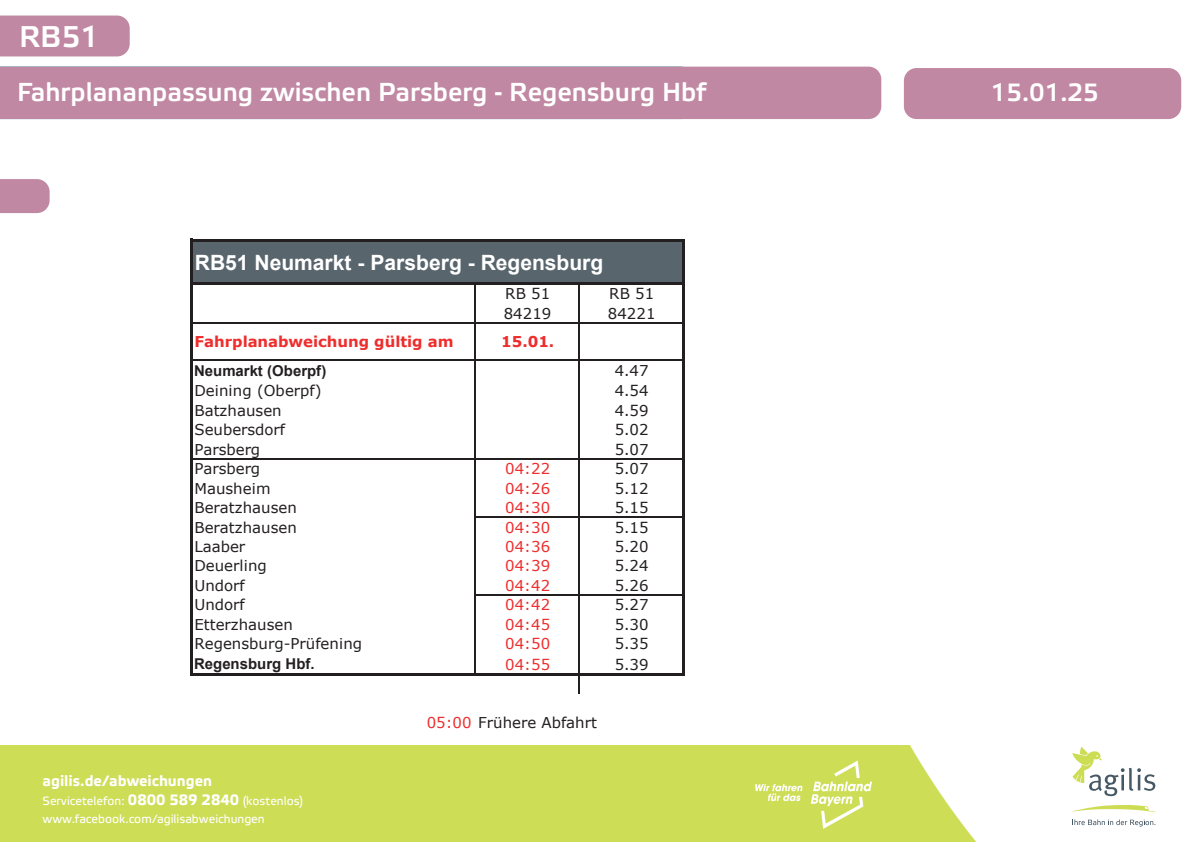
<style>
.page{position:relative;width:1191px;height:842px;background:#fff}
.page>*{position:absolute;margin:0;border:0;box-sizing:border-box;transform-origin:0 0}
.Fahrplan_Zeit_Monosp{font:500 30px "Etelka";color:#fff}
.Fahrplan_Zeit_Monosp-2{font:500 26px "Etelka";color:#fff}
.Fahrplan_Zeit_Monosp-3{font:500 25px "Etelka";color:#fff}
.t1{font:700 21.1px "Arial";color:#fff}
.t2{font:700 15px "Etelka Text";color:#fff}
.t3{font:14.9px "Verdana";letter-spacing:.005em;color:#231f20}
.t4{font:14.9px "Verdana";letter-spacing:.005em;color:#ee2d2d}
.t5{font:700 14.9px "Verdana";color:#ee2d2d}
.t6{font:700 14.9px "Arial";color:#231f20}
.t7{font:12px/18px "Etelka Text";color:#fff}
.s1{font-weight:700;font-size:15px}
.s2{color:#ee2d2d}
</style>
<div class="page">
<div style="left:904px;top:68px;width:277px;height:51px;background:#c188a3;border-radius:13px"></div>
<div style="left:0;top:179px;width:50px;height:34px;background:#c188a3"></div>
<div style="left:0;top:67px;width:881px;height:52px;background:#c188a3"></div>
<img style="left:0;top:745px;width:1156px;height:97px">
<img style="left:746px;top:747px;width:135px;height:95px">
<svg style="left:1072px;top:819px;width:83px;height:7px"></svg>
<svg style="left:1072px;top:747px;width:83px;height:49px"></svg>
<svg style="left:1072px;top:805px;width:83px;height:7px"></svg>
<div style="left:0;top:16px;width:130px;height:40px;background:#c188a3"></div>
<div style="left:192px;top:241px;width:491px;height:43px;background:#58656d"></div>
<hr style="left:190px;top:239px;width:3px;height:43px;background:#231f20">
<hr style="left:474px;top:285px;width:2px;height:37px;background:#231f20">
<hr style="left:578px;top:285px;width:2px;height:37px;background:#231f20">
<hr style="left:474px;top:323px;width:2px;height:37px;background:#231f20">
<hr style="left:578px;top:323px;width:2px;height:37px;background:#231f20">
<hr style="left:474px;top:361px;width:2px;height:97px;background:#231f20">
<hr style="left:474px;top:459px;width:2px;height:57px;background:#231f20">
<hr style="left:474px;top:518px;width:2px;height:76px;background:#231f20">
<hr style="left:578px;top:361px;width:2px;height:312px;background:#231f20">
<hr style="left:190px;top:285px;width:3px;height:391px;background:#231f20">
<hr style="left:681px;top:242px;width:3px;height:434px;background:#231f20">
<hr style="left:474px;top:595px;width:2px;height:78px;background:#231f20">
<svg style="left:578px;top:676px;width:2px;height:18px"></svg>
<hr style="left:193px;top:239px;width:491px;height:3px;background:#231f20">
<hr style="left:190px;top:282px;width:491px;height:3px;background:#231f20">
<hr style="left:193px;top:322px;width:488px;height:1px;background:#231f20">
<hr style="left:193px;top:360px;width:488px;height:1px;background:#231f20">
<hr style="left:193px;top:458px;width:488px;height:1px;background:#231f20">
<hr style="left:474px;top:516px;width:207px;height:2px;background:#231f20">
<hr style="left:474px;top:594px;width:207px;height:1px;background:#231f20">
<hr style="left:193px;top:673px;width:491px;height:3px;background:#231f20">
<p class="Fahrplan_Zeit_Monosp" style="left:19px;top:19px;width:82px">RB51</p>
<p class="Fahrplan_Zeit_Monosp-2" style="left:17px;top:77px;width:691px">Fahrplananpassung zwischen Parsberg - Regensburg Hbf</p>
<p class="Fahrplan_Zeit_Monosp" style="left:19px;top:76px;width:653px">Fahrplananpassung zwischen Ebern - Bamberg</p>
<p class="Fahrplan_Zeit_Monosp-3" style="left:990px;top:78px;width:110px">15.01.25</p>
<p class="t1" style="left:195px;top:247px;width:410px">RB51 Neumarkt - Parsberg - Regensburg</p>
<p class="t3" style="left:505px;top:284px;width:46px">RB 51</p>
<p class="t3" style="left:609px;top:284px;width:46px">RB 51</p>
<p class="t3" style="left:504px;top:303px;width:49px">84219</p>
<p class="t3" style="left:608px;top:303px;width:49px">84221</p>
<p class="t5" style="left:195px;top:331px;width:260px">Fahrplanabweichung gültig am</p>
<p class="t5" style="left:501px;top:331px;width:55px">15.01.</p>
<p class="t6" style="left:194px;top:360px;width:134px">Neumarkt (Oberpf)</p>
<p class="t3" style="left:614px;top:361px;width:35px">4.47</p>
<p class="t3" style="left:194px;top:381px;width:129px">Deining (Oberpf)</p>
<p class="t3" style="left:614px;top:381px;width:35px">4.54</p>
<p class="t3" style="left:194px;top:400px;width:89px">Batzhausen</p>
<p class="t3" style="left:614px;top:400px;width:35px">4.59</p>
<p class="t3" style="left:194px;top:420px;width:92px">Seubersdorf</p>
<p class="t3" style="left:614px;top:420px;width:35px">5.02</p>
<p class="t3" style="left:194px;top:439px;width:67px">Parsberg</p>
<p class="t3" style="left:614px;top:439px;width:35px">5.07</p>
<p class="t3" style="left:194px;top:459px;width:67px">Parsberg</p>
<p class="t4" style="left:505px;top:459px;width:46px">04:22</p>
<p class="t3" style="left:614px;top:459px;width:35px">5.07</p>
<p class="t3" style="left:194px;top:478px;width:78px">Mausheim</p>
<p class="t4" style="left:505px;top:478px;width:46px">04:26</p>
<p class="t3" style="left:614px;top:478px;width:35px">5.12</p>
<p class="t3" style="left:194px;top:497px;width:104px">Beratzhausen</p>
<p class="t4" style="left:505px;top:497px;width:46px">04:30</p>
<p class="t3" style="left:614px;top:497px;width:35px">5.15</p>
<p class="t3" style="left:194px;top:517px;width:104px">Beratzhausen</p>
<p class="t4" style="left:505px;top:517px;width:46px">04:30</p>
<p class="t3" style="left:614px;top:517px;width:35px">5.15</p>
<p class="t3" style="left:194px;top:536px;width:52px">Laaber</p>
<p class="t4" style="left:505px;top:536px;width:46px">04:36</p>
<p class="t3" style="left:614px;top:536px;width:35px">5.20</p>
<p class="t3" style="left:194px;top:556px;width:74px">Deuerling</p>
<p class="t4" style="left:505px;top:556px;width:46px">04:39</p>
<p class="t3" style="left:614px;top:556px;width:35px">5.24</p>
<p class="t3" style="left:194px;top:575px;width:52px">Undorf</p>
<p class="t4" style="left:505px;top:575px;width:46px">04:42</p>
<p class="t3" style="left:614px;top:575px;width:35px">5.26</p>
<p class="t3" style="left:194px;top:595px;width:52px">Undorf</p>
<p class="t4" style="left:505px;top:595px;width:46px">04:42</p>
<p class="t3" style="left:614px;top:595px;width:35px">5.27</p>
<p class="t3" style="left:194px;top:614px;width:100px">Etterzhausen</p>
<p class="t4" style="left:505px;top:614px;width:46px">04:45</p>
<p class="t3" style="left:614px;top:614px;width:35px">5.30</p>
<p class="t3" style="left:194px;top:633px;width:169px">Regensburg-Prüfening</p>
<p class="t4" style="left:505px;top:633px;width:46px">04:50</p>
<p class="t3" style="left:614px;top:633px;width:35px">5.35</p>
<p class="t6" style="left:194px;top:653px;width:122px">Regensburg Hbf.</p>
<p class="t4" style="left:505px;top:654px;width:46px">04:55</p>
<p class="t3" style="left:614px;top:654px;width:35px">5.39</p>
<p class="t2" style="left:34px;top:772px;width:171px">agil s.de/abweichungen</p>
<p class="t7" style="left:34px;top:792px;width:262px">Servicetel fon: <span class="s1">080 589 2840</span> (kostenlos) wwww.facebook.com/agilisabweichungen</p>
<p class="t2" style="left:43px;top:772px;width:171px">agilis.de/abweichungen</p>
<p class="t7" style="left:43px;top:792px;width:262px">Servicetelefon: <span class="s1">0800 589 2840</span> (kostenlos)</p>
<p class="t7" style="left:63px;top:810px;width:194px">.facebook.com/agilisabweichungen</p>
<p class="t3" style="left:427px;top:713px;width:172px"><span class="s2">05:00</span> Frühere Abfahrt</p>
</div>
